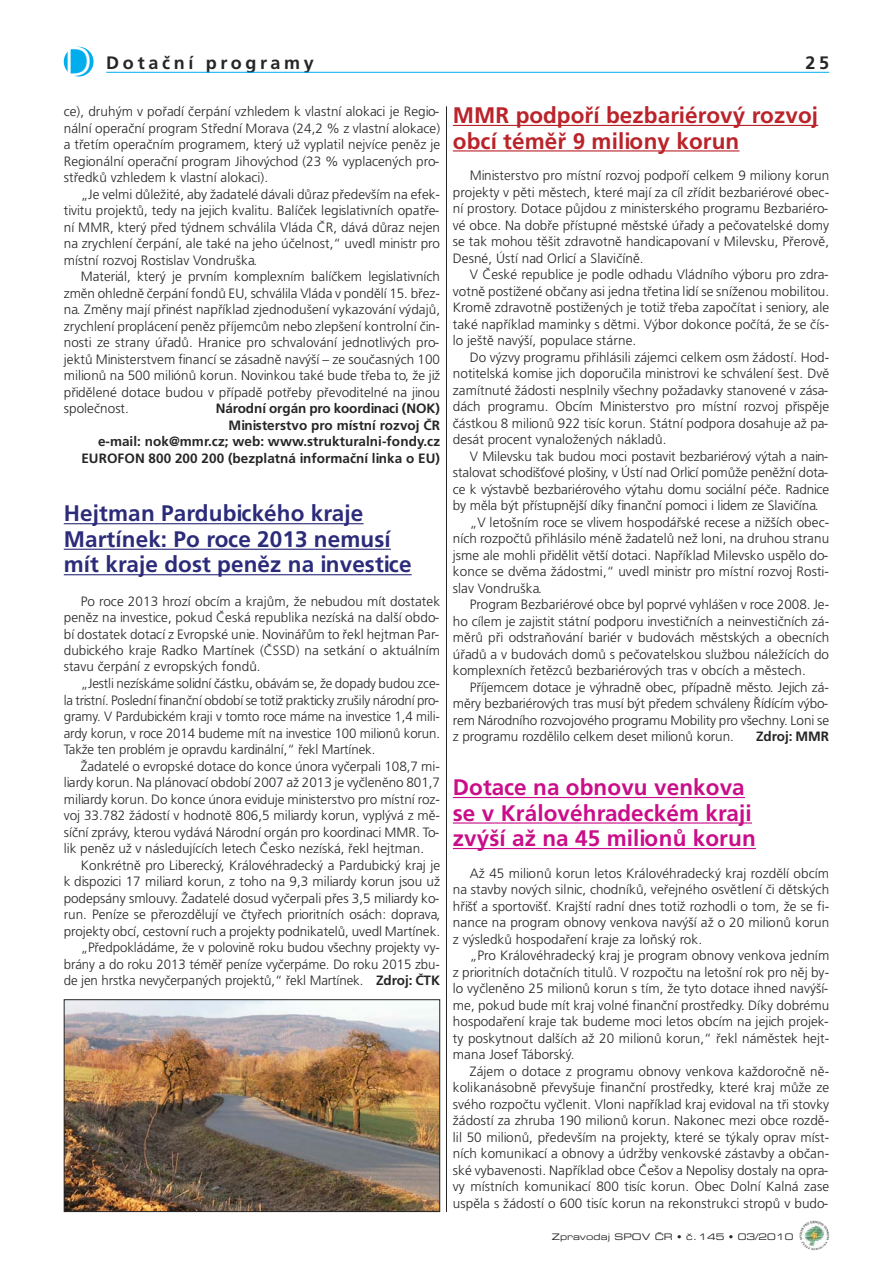
<style>
.page{position:relative;width:893px;height:1263px;background:#fff}
.page>*{position:absolute;margin:0;border:0;box-sizing:border-box;transform-origin:0 0}
.t1{font:300 42px "Frutiger CE";color:#fff}
.t2{font:700 22.5px/25.5px "Frutiger CE";letter-spacing:.005em;color:#2b2b7a}
.t3{font:700 22.5px/25.5px "Frutiger CE";letter-spacing:.005em;color:#ca0d89}
.t4{font:700 22.5px/25.5px "Frutiger CE";letter-spacing:.005em;color:#ba2329}
.t5{font:700 18px "Frutiger CE";letter-spacing:.205em;color:#272627}
.t6{font:300 13.5px/16.5px "Frutiger CE";color:#272627;text-align:justify}
.t7{font:700 13.5px/16.5px "Frutiger CE";letter-spacing:.005em;color:#272627;text-align:right}
.t8{font:9px "Eurostile CE Extended Two";letter-spacing:.005em;color:#272627}
.s1{font-weight:700}
</style>
<div class="page">
<img style="left:799px;top:1220px;width:30px;height:30px;border-radius:50%">
<div style="left:64px;top:47px;width:30px;height:30px;background:#00aded;border-radius:50%"></div>
<hr style="left:106px;top:72px;width:723px;height:1px;background:#00aded">
<hr style="left:64px;top:523px;width:300px;height:1px;background:#2b2b7a">
<hr style="left:64px;top:549px;width:327px;height:1px;background:#2b2b7a">
<hr style="left:64px;top:574px;width:348px;height:1px;background:#2b2b7a">
<hr style="left:453px;top:125px;width:365px;height:1px;background:#ba2329">
<hr style="left:453px;top:150px;width:286px;height:1px;background:#ba2329">
<hr style="left:453px;top:797px;width:292px;height:1px;background:#ca0d89">
<hr style="left:453px;top:822px;width:41px;height:1px;background:#ca0d89">
<hr style="left:501px;top:822px;width:251px;height:1px;background:#ca0d89">
<hr style="left:453px;top:848px;width:303px;height:1px;background:#ca0d89">
<hr style="left:446px;top:106px;width:1px;height:1106px;background:#272627">
<img style="left:66px;top:1001px;width:372px;height:209px">
<div style="left:64px;top:999px;width:376px;height:213px;border:1px solid #272627"></div>
<h1 class="t1" style="left:65px;top:44px;width:30px">D</h1>
<h3 class="t5" style="left:106px;top:55px;width:209px">Dotační programy</h3>
<h3 class="t5" style="left:806px;top:55px;width:25px">25</h3>
<p class="t6" style="left:64px;top:105px;width:378px">ce), druhým v pořadí čerpání vzhledem k vlastní alokaci je Regio&shy;nální operační program Střední Morava (24,2 % z vlastní alokace) a třetím operačním programem, který už vyplatil nejvíce peněz je Regionální operační program Jihovýchod (23 % vyplacených pro&shy;středků vzhledem k vlastní alokaci).</p>
<p class="t6" style="left:64px;top:187px;width:378px;text-indent:17px">„Je velmi důležité, aby žadatelé dávali důraz především na efek&shy;tivitu projektů, tedy na jejich kvalitu. Balíček legislativních opatře&shy;ní MMR, který před týdnem schválila Vláda ČR, dává důraz nejen na zrychlení čerpání, ale také na jeho účelnost,“ uvedl ministr pro místní rozvoj Rostislav Vondruška.</p>
<p class="t6" style="left:64px;top:269px;width:378px;text-indent:17px">Materiál, který je prvním komplexním balíčkem legislativních změn ohledně čerpání fondů EU, schválila Vláda v pondělí 15. břez&shy;na. Změny mají přinést například zjednodušení vykazování výdajů, zrychlení proplácení peněz příjemcům nebo zlepšení kontrolní čin&shy;nosti ze strany úřadů. Hranice pro schvalování jednotlivých pro&shy;jektů Ministerstvem financí se zásadně navýší – ze současných 100 milionů na 500 miliónů korun. Novinkou také bude třeba to, že již přidělené dotace budou v případě potřeby převoditelné na jinou společnost.</p>
<h2 class="t4" style="left:453px;top:104px;width:367px">MMR podpoří bezbariérový rozvoj obcí téměř 9 miliony korun</h2>
<p class="t6" style="left:453px;top:168px;width:378px;text-indent:17px">Ministerstvo pro místní rozvoj podpoří celkem 9 miliony korun projekty v pěti městech, které mají za cíl zřídit bezbariérové obec&shy;ní prostory. Dotace půjdou z ministerského programu Bezbariéro&shy;vé obce. Na dobře přístupné městské úřady a pečovatelské domy se tak mohou těšit zdravotně handicapovaní v Milevsku, Přerově, Desné, Ústí nad Orlicí a Slavičíně.</p>
<p class="t6" style="left:453px;top:267px;width:378px;text-indent:17px">V České republice je podle odhadu Vládního výboru pro zdra&shy;votně postižené občany asi jedna třetina lidí se sníženou mobilitou.<br>Kromě zdravotně postižených je totiž třeba započítat i seniory, ale také například maminky s dětmi. Výbor dokonce počítá, že se čís&shy;lo ještě navýší, populace stárne.</p>
<p class="t6" style="left:453px;top:350px;width:378px;text-indent:17px">Do výzvy programu přihlásili zájemci celkem osm žádostí. Hod&shy;notitelská komise jich doporučila ministrovi ke schválení šest. Dvě zamítnuté žádosti nesplnily všechny požadavky stanovené v zása&shy;dách programu. Obcím Ministerstvo pro místní rozvoj přispěje částkou 8 milionů 922 tisíc korun. Státní podpora dosahuje až pa&shy;desát procent vynaložených nákladů.</p>
<p class="t6" style="left:470px;top:449px;width:360px">V Milevsku tak budou moci postavit bezbariérový výtah a nain-</p>
<p class="t6" style="left:453px;top:465px;width:377px">stalovat schodišťové plošiny, v Ústí nad Orlicí pomůže peněžní dota-</p>
<p class="t6" style="left:453px;top:482px;width:378px">ce k výstavbě bezbariérového výtahu domu sociální péče. Radnice</p>
<p class="t6" style="left:453px;top:498px;width:367px">by měla být přístupnější díky finanční pomoci i lidem ze Slavičína.</p>
<p class="t6" style="left:470px;top:515px;width:361px">„V letošním roce se vlivem hospodářské recese a nižších obec-</p>
<p class="t6" style="left:453px;top:531px;width:378px">ních rozpočtů přihlásilo méně žadatelů než loni, na druhou stranu</p>
<p class="t6" style="left:453px;top:548px;width:377px">jsme ale mohli přidělit větší dotaci. Například Milevsko uspělo do-</p>
<p class="t6" style="left:453px;top:564px;width:378px">konce se dvěma žádostmi,“ uvedl ministr pro místní rozvoj Rosti-</p>
<p class="t6" style="left:453px;top:581px;width:91px">slav Vondruška.</p>
<p class="t6" style="left:470px;top:597px;width:361px">Program Bezbariérové obce byl poprvé vyhlášen v roce 2008. Je-</p>
<p class="t6" style="left:453px;top:614px;width:378px">ho cílem je zajistit státní podporu investičních a neinvestičních zá-</p>
<p class="t6" style="left:453px;top:630px;width:378px">měrů při odstraňování bariér v budovách městských a obecních</p>
<p class="t6" style="left:453px;top:647px;width:378px">úřadů a v budovách domů s pečovatelskou službou náležících do</p>
<p class="t6" style="left:453px;top:663px;width:354px">komplexních řetězců bezbariérových tras v obcích a městech.</p>
<p class="t6" style="left:470px;top:680px;width:361px">Příjemcem dotace je výhradně obec, případně město. Jejich zá-</p>
<p class="t6" style="left:453px;top:696px;width:377px">měry bezbariérových tras musí být předem schváleny Řídícím výbo-</p>
<p class="t6" style="left:453px;top:713px;width:378px">rem Národního rozvojového programu Mobility pro všechny. Loni se</p>
<p class="t6" style="left:453px;top:729px;width:282px">z programu rozdělilo celkem deset milionů korun.</p>
<p class="t7" style="left:756px;top:729px;width:75px">Zdroj: MMR</p>
<h2 class="t3" style="left:453px;top:776px;width:304px">Dotace na obnovu venkova se v Královéhradeckém kraji zvýší až na 45 milionů korun</h2>
<p class="t6" style="left:453px;top:866px;width:378px;text-indent:17px">Až 45 milionů korun letos Královéhradecký kraj rozdělí obcím na stavby nových silnic, chodníků, veřejného osvětlení či dětských hřišť a sportovišť. Krajští radní dnes totiž rozhodli o tom, že se fi&shy;nance na program obnovy venkova navýší až o 20 milionů korun z výsledků hospodaření kraje za loňský rok.</p>
<p class="t6" style="left:453px;top:948px;width:378px;text-indent:17px">„Pro Královéhradecký kraj je program obnovy venkova jedním z prioritních dotačních titulů. V rozpočtu na letošní rok pro něj by&shy;lo vyčleněno 25 milionů korun s tím, že tyto dotace ihned navýší&shy;me, pokud bude mít kraj volné finanční prostředky. Díky dobrému hospodaření kraje tak budeme moci letos obcím na jejich projek&shy;ty poskytnout dalších až 20 milionů korun,“ řekl náměstek hejt&shy;mana Josef Táborský.</p>
<p class="t6" style="left:453px;top:1064px;width:378px;text-indent:17px">Zájem o dotace z programu obnovy venkova každoročně ně&shy;kolikanásobně převyšuje finanční prostředky, které kraj může ze svého rozpočtu vyčlenit. Vloni například kraj evidoval na tři stovky žádostí za zhruba 190 milionů korun. Nakonec mezi obce rozdě&shy;lil 50 milionů, především na projekty, které se týkaly oprav míst&shy;ních komunikací a obnovy a údržby venkovské zástavby a občan&shy;ské vybavenosti. Například obce Češov a Nepolisy dostaly na opra&shy;vy místních komunikací 800 tisíc korun. Obec Dolní Kalná zase uspěla s žádostí o 600 tisíc korun na rekonstrukci stropů v budo-</p>
<p class="t7" style="left:81px;top:401px;width:360px">Národní orgán pro koordinaci (NOK)<br>Ministerstvo pro místní rozvoj ČR<br>e-mail: nok@mmr.cz; web: www.strukturalni-fondy.cz EUROFON 800 200 200 (bezplatná informační linka o EU)</p>
<h2 class="t2" style="left:64px;top:503px;width:349px">Hejtman Pardubického kraje<br>Martínek: Po roce 2013 nemusí mít kraje dost peněz na investice</h2>
<p class="t6" style="left:64px;top:594px;width:378px;text-indent:17px">Po roce 2013 hrozí obcím a krajům, že nebudou mít dostatek peněz na investice, pokud Česká republika nezíská na další obdo&shy;bí dostatek dotací z Evropské unie. Novinářům to řekl hejtman Par&shy;dubického kraje Radko Martínek (ČSSD) na setkání o aktuálním stavu čerpání z evropských fondů.</p>
<p class="t6" style="left:64px;top:676px;width:378px;text-indent:17px">„Jestli nezískáme solidní částku, obávám se, že dopady budou zce&shy;la tristní. Poslední finanční období se totiž prakticky zrušily národní pro&shy;gramy. V Pardubickém kraji v tomto roce máme na investice 1,4 mili&shy;ardy korun, v roce 2014 budeme mít na investice 100 milionů korun.<br>Takže ten problém je opravdu kardinální,“ řekl Martínek.</p>
<p class="t6" style="left:64px;top:759px;width:378px;text-indent:17px">Žadatelé o evropské dotace do konce února vyčerpali 108,7 mi&shy;liardy korun. Na plánovací období 2007 až 2013 je vyčleněno 801,7 miliardy korun. Do konce února eviduje ministerstvo pro místní roz&shy;voj 33.782 žádostí v hodnotě 806,5 miliardy korun, vyplývá z mě&shy;síční zprávy, kterou vydává Národní orgán pro koordinaci MMR. To&shy;lik peněz už v následujících letech Česko nezíská, řekl hejtman.</p>
<p class="t6" style="left:64px;top:858px;width:378px;text-align:right">Konkrétně pro Liberecký, Královéhradecký a Pardubický kraj je<br>k dispozici 17 miliard korun, z toho na 9,3 miliardy korun jsou už podepsány smlouvy. Žadatelé dosud vyčerpali přes 3,5 miliardy ko&shy;run. Peníze se přerozdělují ve čtyřech prioritních osách: doprava, projekty obcí, cestovní ruch a projekty podnikatelů, uvedl Martínek. „Předpokládáme, že v polovině roku budou všechny projekty vy&shy;brány a do roku 2013 téměř peníze vyčerpáme. Do roku 2015 zbu&shy;de jen hrstka nevyčerpaných projektů,“ řekl Martínek. <span class="s1">Zdroj: ČTK</span></p>
<p class="t8" style="left:552px;top:1233px;width:243px">Zpravodaj SPOV ČR • č.145 • 03/2010</p>
</div>
